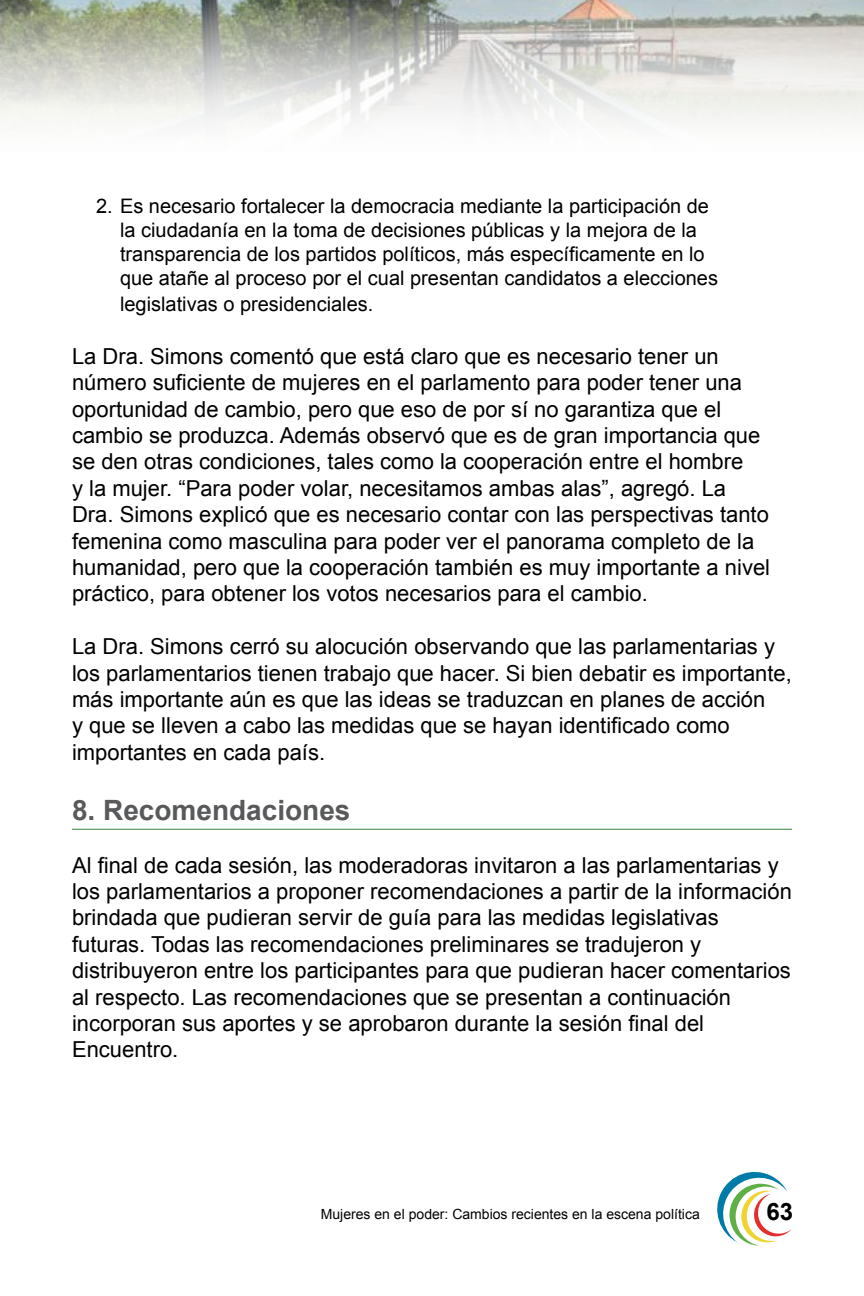
<style>
.page{position:relative;width:864px;height:1296px;background:#fff}
.page>*{position:absolute;margin:0;border:0;box-sizing:border-box;transform-origin:0 0}
.t1{font:700 28px "Arial";color:#58595b}
.t2{font:700 24px "Arial";color:#000}
.t3{font:22px/26.4px "Arial";color:#000}
.t4{font:20px/24px "Arial";color:#000}
.t5{font:14px "Arial";color:#000}
</style>
<div class="page">
<img style="left:0;top:0;width:864px;height:123px">
<svg style="left:717px;top:1171px;width:75px;height:75px"></svg>
<hr style="left:72px;top:829px;width:720px;height:1px;background:#388040">
<p class="t4" style="left:120px;top:194px;width:600px;text-indent:-24px">2. Es necesario fortalecer la democracia mediante la participación de la ciudadanía en la toma de decisiones públicas y la mejora de la transparencia de los partidos políticos, más específicamente en lo que atañe al proceso por el cual presentan candidatos a elecciones</p>
<p class="t4" style="left:120px;top:292px;width:255px">legislativas o presidenciales.</p>
<p class="t3" style="left:72px;top:343px;width:700px">La Dra. Simons comentó que está claro que es necesario tener un número suficiente de mujeres en el parlamento para poder tener una oportunidad de cambio, pero que eso de por sí no garantiza que el cambio se produzca. Además observó que es de gran importancia que se den otras condiciones, tales como la cooperación entre el hombre<br>y la mujer. “Para poder volar, necesitamos ambas alas”, agregó. La Dra. Simons explicó que es necesario contar con las perspectivas tanto femenina como masculina para poder ver el panorama completo de la humanidad, pero que la cooperación también es muy importante a nivel práctico, para obtener los votos necesarios para el cambio.</p>
<p class="t3" style="left:72px;top:633px;width:722px">La Dra. Simons cerró su alocución observando que las parlamentarias y los parlamentarios tienen trabajo que hacer. Si bien debatir es importante, más importante aún es que las ideas se traduzcan en planes de acción<br>y que se lleven a cabo las medidas que se hayan identificado como importantes en cada país.</p>
<p class="t1" style="left:72px;top:791px;width:280px">8. Recomendaciones</p>
<p class="t3" style="left:72px;top:852px;width:721px">Al final de cada sesión, las moderadoras invitaron a las parlamentarias y los parlamentarios a proponer recomendaciones a partir de la información brindada que pudieran servir de guía para las medidas legislativas futuras. Todas las recomendaciones preliminares se tradujeron y distribuyeron entre los participantes para que pudieran hacer comentarios al respecto. Las recomendaciones que se presentan a continuación incorporan sus aportes y se aprobaron durante la sesión final del Encuentro.</p>
<p class="t5" style="left:321px;top:1205px;width:380px">Mujeres en el poder: Cambios recientes en la escena política</p>
<p class="t2" style="left:767px;top:1196px;width:28px">63</p>
</div>
